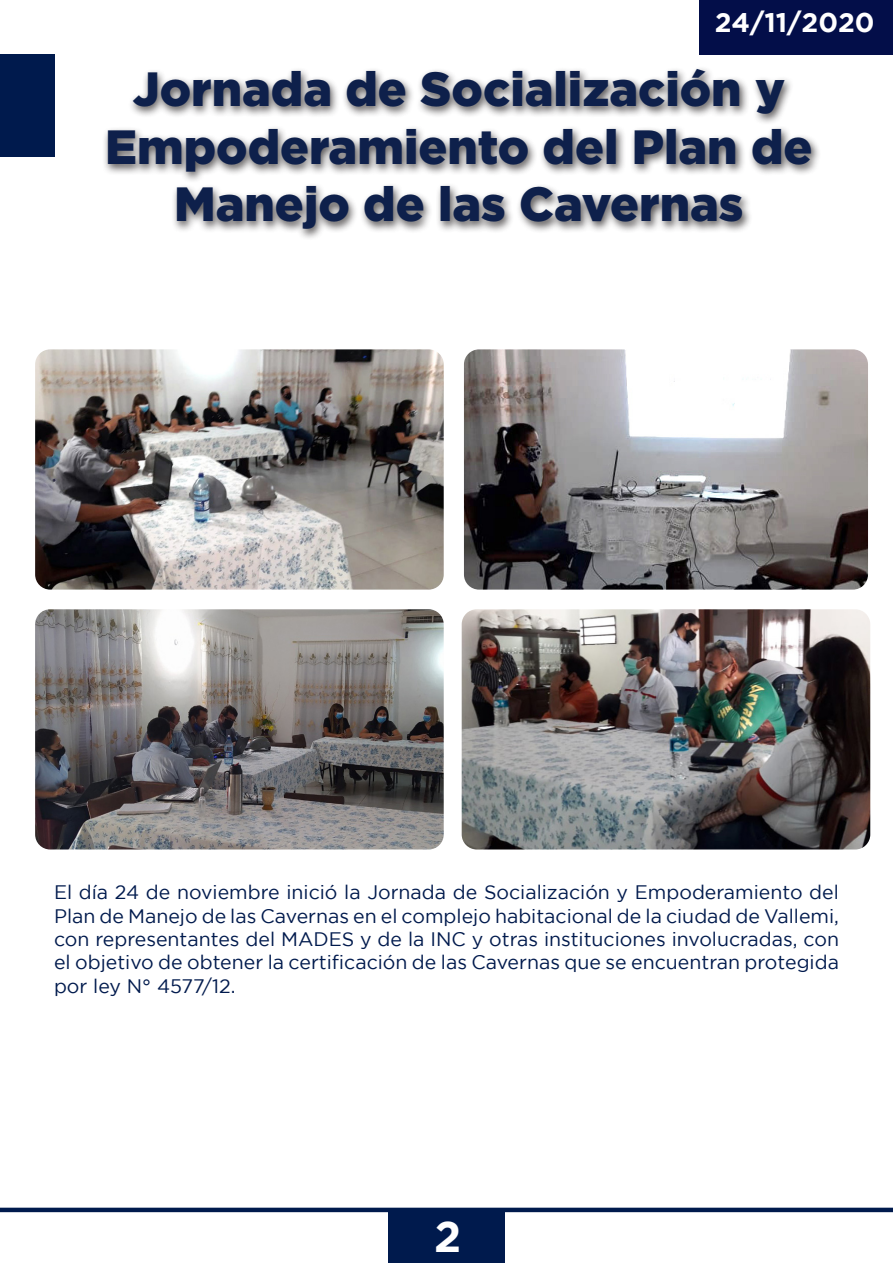
<style>
.page{position:relative;width:893px;height:1263px;background:#fff}
.page>*{position:absolute;margin:0;border:0;box-sizing:border-box;transform-origin:0 0}
.t1{font:900 48px/57.6px "Gotham";color:#0e204b;text-align:center}
.t2{font:700 43.5px "Gotham";color:#fff}
.t3{font:700 27px "Gotham";color:#fff}
.sin_seprar{font:19.5px/23.4px "Gotham";color:#001a4d;text-align:justify}
</style>
<div class="page">
<div style="left:0;top:54px;width:54px;height:102px;background:#001a4d"></div>
<hr style="left:0;top:1208px;width:893px;height:4px;background:#001a4d">
<div style="left:388px;top:1212px;width:117px;height:51px;background:#001a4d"></div>
<div style="left:699px;top:0;width:194px;height:54px;background:#030e49"></div>
<div style="left:102px;top:65px;width:719px;height:175px;background:#231f20;opacity:.75"></div>
<img style="left:463px;top:610px;width:406px;height:238px">
<div style="left:456px;top:603px;width:420px;height:252px;border:6px solid #fff;border-radius:18px"></div>
<img style="left:36px;top:350px;width:407px;height:239px">
<div style="left:29px;top:343px;width:421px;height:253px;border:6px solid #fff;border-radius:18px"></div>
<img style="left:36px;top:610px;width:407px;height:238px">
<div style="left:29px;top:603px;width:421px;height:252px;border:6px solid #fff;border-radius:18px"></div>
<img style="left:465px;top:350px;width:402px;height:239px">
<div style="left:458px;top:343px;width:416px;height:253px;border:6px solid #fff;border-radius:18px"></div>
<p class="t3" style="left:715px;top:7px;width:161px">24/11/2020</p>
<p class="t1" style="left:133px;top:59px;width:654px">Jornada de Socialización y</p>
<p class="t1" style="left:105px;top:117px;width:709px">Empoderamiento del Plan de<br>Manejo de las Cavernas</p>
<p class="sin_seprar" style="left:54px;top:880px;width:786px">El día 24 de noviembre inició la Jornada de Socialización y Empoderamiento del Plan de Manejo de las Cavernas en el complejo habitacional de la ciudad de Vallemi, con representantes del MADES y de la INC y otras instituciones involucradas, con el objetivo de obtener la certificación de las Cavernas que se encuentran protegida por ley N° 4577/12.</p>
<h2 class="t2" style="left:434px;top:1212px;width:29px">2</h2>
</div>
